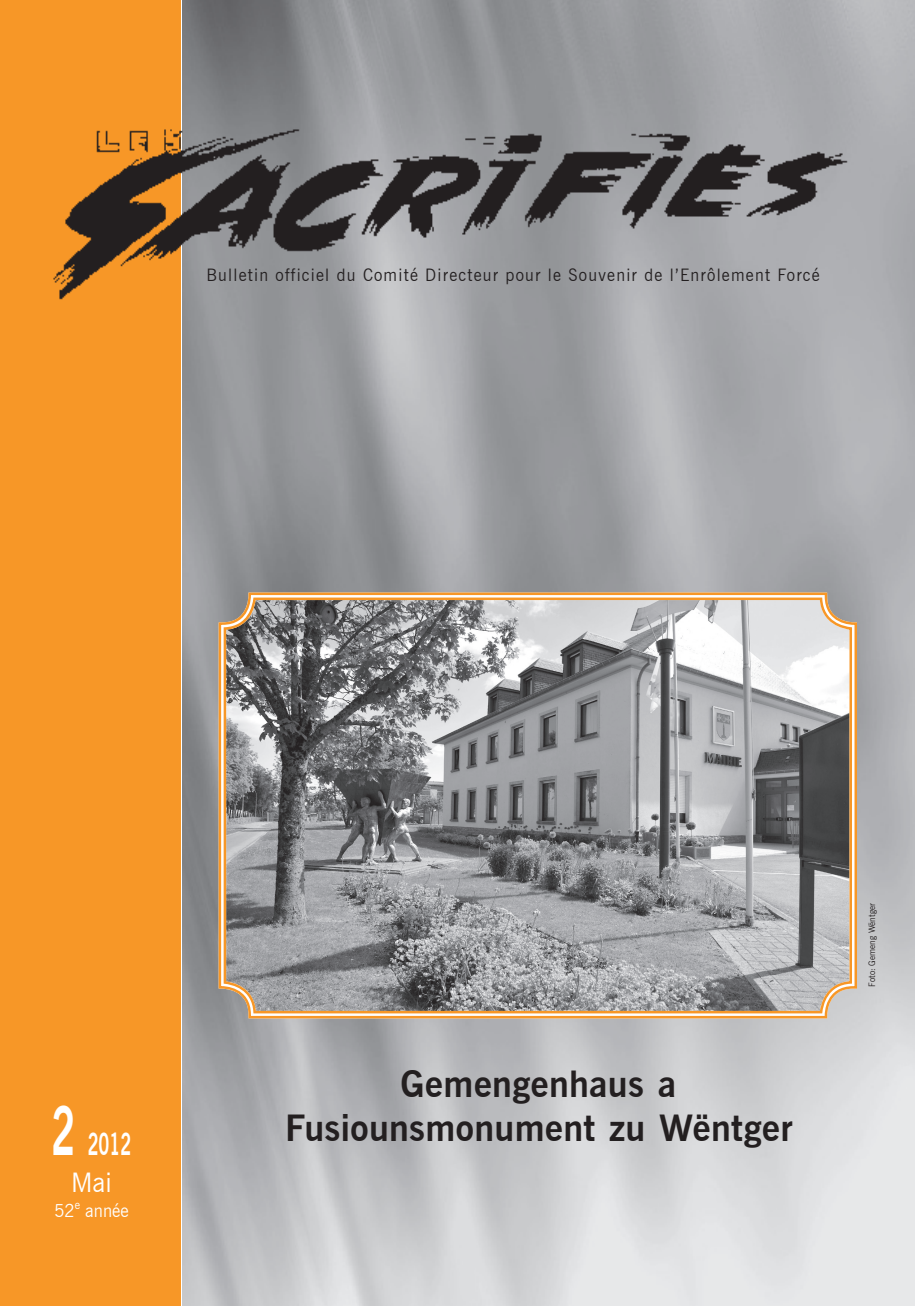
<style>
.page{position:relative;width:915px;height:1306px;background:#fff}
.page>*{position:absolute;margin:0;border:0;box-sizing:border-box;transform-origin:0 0}
.t1{font:700 36px/43.5px "News Gothic BT";letter-spacing:.01em;color:#231f20;text-align:center}
.t2{font:700 30px "News Gothic BT";color:#fff;scale:.6 1}
.t3{font:27px "News Gothic BT";color:#fff;scale:.95 1}
.t4{font:18px "News Gothic BT";color:#fff;scale:.95 1}
.t5{font:17.25px "News Gothic BT";letter-spacing:.075em;color:#231f20;scale:.95 1}
.t6{font:11.7px "News Gothic BT";color:#fff;scale:.95 1}
.t7{font:9px "News Gothic BT";letter-spacing:.01em;color:#231f20;scale:.94 1}
.s1{font-size:66px}
</style>
<div class="page">
<div style="left:0;top:0;width:181px;height:1305px;background:#f79727"></div>
<img style="left:183px;top:0;width:731px;height:1305px">
<img style="left:53px;top:105px;width:811px;height:210px">
<svg style="left:217px;top:591px;width:640px;height:428px;background:#9b9999"></svg>
<div style="left:223px;top:597px;width:628px;height:416px;border:2px solid #f79727;border-radius:30px"></div>
<p class="t5" style="left:206px;top:264px;width:647px">Bulletin officiel du Comité Directeur pour le Souvenir de l’Enrôlement Forcé</p>
<h2 class="t2" style="left:52px;top:1125px;width:134px"><span class="s1">2</span> 2012</h2>
<h3 class="t3" style="left:71px;top:1166px;width:44px">Mai</h3>
<p class="t4" style="left:54px;top:1200px;width:23px">52</p>
<p class="t6" style="left:75px;top:1197px;width:7px">e</p>
<p class="t4" style="left:85px;top:1200px;width:47px">année</p>
<h1 class="t1" style="left:285px;top:1062px;width:509px">Gemengenhaus a<br>Fusiounsmonument zu Wëntger</h1>
<p class="t7" style="left:866px;top:986px;width:91px;rotate:-90deg">Foto: Gemeng Wëntger</p>
</div>
